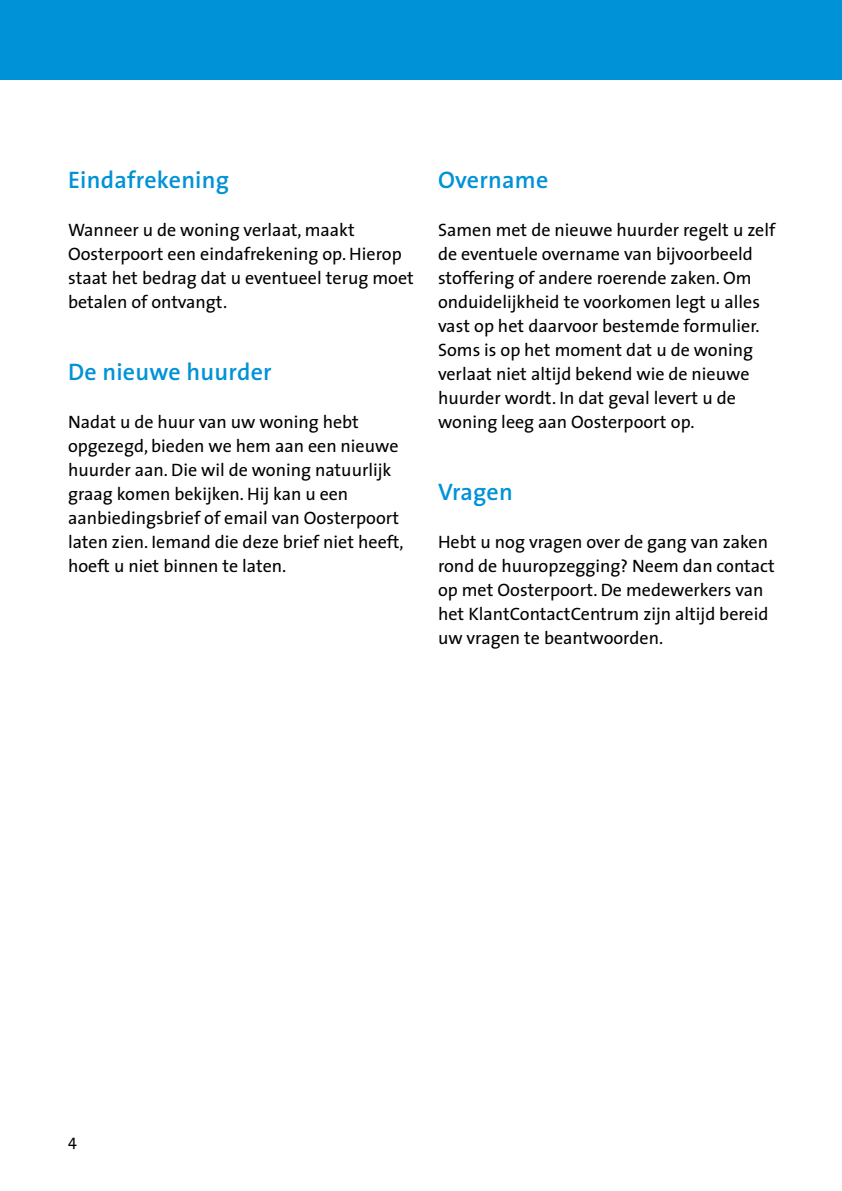
<style>
.page{position:relative;width:842px;height:1191px;background:#fff}
.page>*{position:absolute;margin:0;border:0;box-sizing:border-box;transform-origin:0 0}
.t1{font:600 24px "The Sans";letter-spacing:.01em;color:#0092d6}
.t2{font:18px/24px "The Sans";color:#000}
.t3{font:16px "The Sans";color:#000}
</style>
<div class="page">
<div style="left:0;top:0;width:842px;height:79px;background:#0092d6"></div>
<h1 class="t1" style="left:68px;top:160px;width:163px">Eindafrekening</h1>
<p class="t2" style="left:68px;top:217px;width:347px">Wanneer u de woning verlaat, maakt Oosterpoort een eindafrekening op. Hierop staat het bedrag dat u eventueel terug moet betalen of ontvangt.</p>
<h1 class="t1" style="left:68px;top:352px;width:205px">De nieuwe huurder</h1>
<p class="t2" style="left:68px;top:409px;width:337px">Nadat u de huur van uw woning hebt opgezegd, bieden we hem aan een nieuwe huurder aan. Die wil de woning natuurlijk graag komen bekijken. Hij kan u een aanbiedingsbrief of email van Oosterpoort laten zien. Iemand die deze brief niet heeft, hoeft u niet binnen te laten.</p>
<h1 class="t1" style="left:438px;top:160px;width:112px">Overname</h1>
<p class="t2" style="left:438px;top:217px;width:339px">Samen met de nieuwe huurder regelt u zelf de eventuele overname van bijvoorbeeld stoffering of andere roerende zaken. Om onduidelijkheid te voorkomen legt u alles vast op het daarvoor bestemde formulier.<br>Soms is op het moment dat u de woning verlaat niet altijd bekend wie de nieuwe huurder wordt. In dat geval levert u de woning leeg aan Oosterpoort op.</p>
<h1 class="t1" style="left:438px;top:472px;width:76px">Vragen</h1>
<p class="t2" style="left:438px;top:529px;width:338px">Hebt u nog vragen over de gang van zaken rond de huuropzegging? Neem dan contact op met Oosterpoort. De medewerkers van het KlantContactCentrum zijn altijd bereid uw vragen te beantwoorden.</p>
<p class="t3" style="left:68px;top:1127px;width:10px">4</p>
</div>
